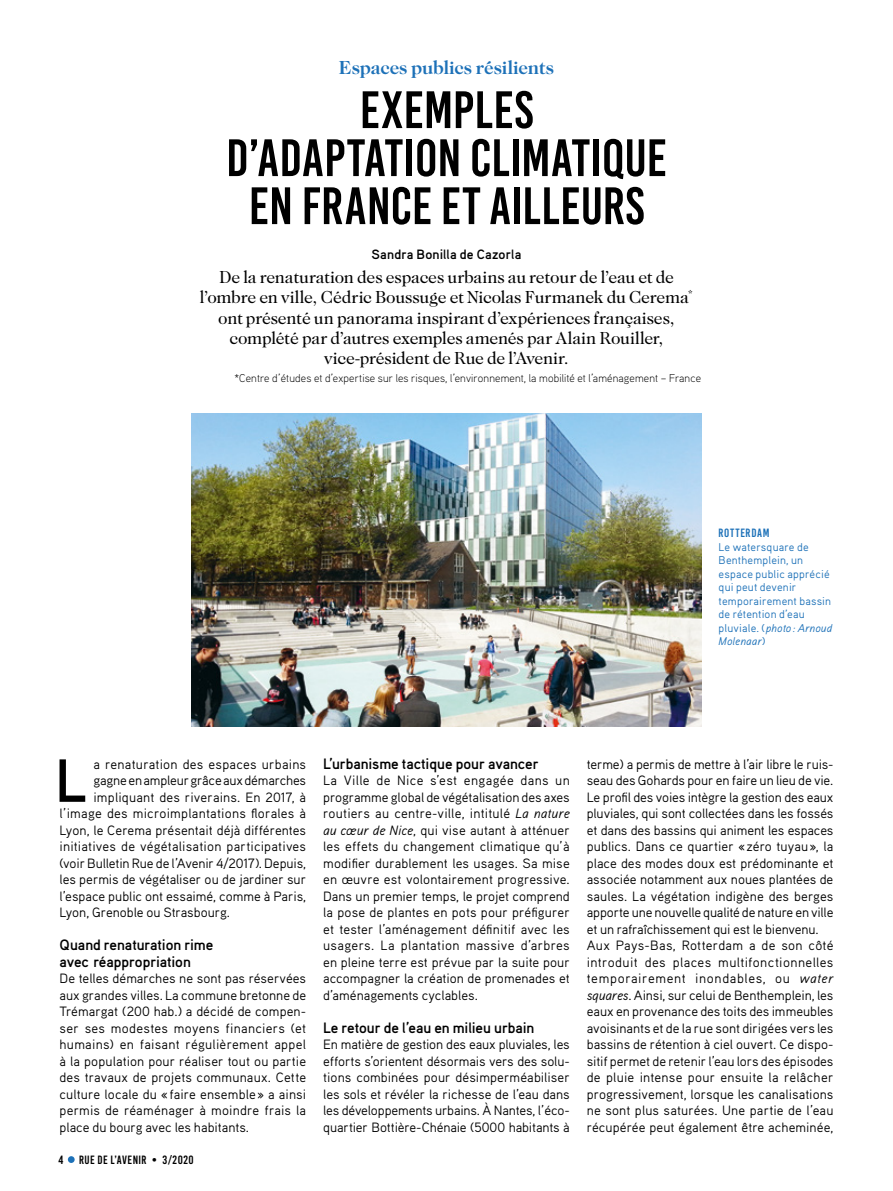
<style>
.page{position:relative;width:893px;height:1191px;background:#fff}
.page>*{position:absolute;margin:0;border:0;box-sizing:border-box;transform-origin:0 0}
._01_texte_courant_sm{font:700 60.75px "Aaux Pro";color:#000}
._02_titre_bebas_35{font:52.5px/48px "Bebas Kai";letter-spacing:.005em;color:#000;text-align:center}
._03_surtitre_caslon{font:700 19.5px "Caslon Two Twe Four ITC";letter-spacing:-.005em;color:#1d71b8}
._04_lead_caslon_12{font:18px/20.2px "Caslon Two Twe Four ITC";letter-spacing:-.01em;color:#000;text-align:center}
._05_soustitres_10{font:700 15px/16.5px "Aaux Pro";letter-spacing:-.005em;color:#000}
._01_texte_courant_sm-2{font:13.5px/16.5px "Aaux Pro";color:#000;text-align:justify}
._04_lead_caslon_12-2{font:700 13.5px "Aaux Pro";letter-spacing:.01em;color:#000}
.t1{font:12px "Bebas Kai";letter-spacing:.035em;color:#000}
._06_légende_titre_ca{font:12px "Bebas Kai";letter-spacing:.055em;color:#1d71b8}
._06_légende_bleu{font:11.25px/13.5px "Aaux Pro";letter-spacing:.015em;color:#1d71b8}
._01_texte_courant_sm-3{font:300 11.25px "Aaux Pro";letter-spacing:.015em;color:#000}
.s1{font-style:italic}
</style>
<div class="page">
<div style="left:68px;top:1156px;width:7px;height:7px;background:#1d71b8;border-radius:50%"></div>
<img style="left:191px;top:413px;width:511px;height:313px">
<p class="_03_surtitre_caslon" style="left:339px;top:56px;width:217px">Espaces publics résilients</p>
<p class="_02_titre_bebas_35" style="left:226px;top:86px;width:442px">EXEMPLES<br>D’ADAPTATION CLIMATIQUE<br>EN FRANCE ET AILLEURS</p>
<p class="_04_lead_caslon_12-2" style="left:372px;top:245px;width:151px">Sandra Bonilla de Cazorla</p>
<p class="_04_lead_caslon_12" style="left:200px;top:267px;width:495px">De la renaturation des espaces urbains au retour de l’eau et de l’ombre en ville, Cédric Boussuge et Nicolas Furmanek du Cerema<sup>* </sup>ont présenté un panorama inspirant d’expériences françaises, complété par d’autres exemples amenés par Alain Rouiller, vice-président de Rue de l’Avenir.</p>
<p class="_01_texte_courant_sm-3" style="left:234px;top:371px;width:468px">*Centre d’études et d’expertise sur les risques, l’environnement, la mobilité et l’aménagement – France</p>
<p class="_06_légende_titre_ca" style="left:719px;top:526px;width:52px">ROTTERDAM</p>
<p class="_06_légende_bleu" style="left:719px;top:539px;width:115px">Le watersquare de<br>Benthemplein, un espace public apprécié qui peut devenir temporairement bassin de rétention d’eau pluviale. (<span class="s1">photo : Arnoud<br>Molenaar</span>)</p>
<p class="_01_texte_courant_sm" style="left:55px;top:741px;width:33px">L</p>
<p class="_01_texte_courant_sm-2" style="left:93px;top:755px;width:214px">a renaturation des espaces urbains</p>
<p class="_01_texte_courant_sm-2" style="left:93px;top:772px;width:214px">gagne en ampleur grâce aux démarches</p>
<p class="_01_texte_courant_sm-2" style="left:93px;top:788px;width:214px">impliquant des riverains. En 2017, à</p>
<p class="_01_texte_courant_sm-2" style="left:60px;top:805px;width:248px">l’image des microimplantations florales à</p>
<p class="_01_texte_courant_sm-2" style="left:60px;top:821px;width:248px">Lyon, le Cerema présentait déjà différentes</p>
<p class="_01_texte_courant_sm-2" style="left:60px;top:838px;width:248px">initiatives de végétalisation participatives</p>
<p class="_01_texte_courant_sm-2" style="left:60px;top:854px;width:248px">(voir Bulletin Rue de l’Avenir 4/2017). Depuis,</p>
<p class="_01_texte_courant_sm-2" style="left:60px;top:871px;width:248px">les permis de végétaliser ou de jardiner sur</p>
<p class="_01_texte_courant_sm-2" style="left:60px;top:887px;width:248px">l’espace public ont essaimé, comme à Paris,</p>
<p class="_01_texte_courant_sm-2" style="left:60px;top:904px;width:172px">Lyon, Grenoble ou Strasbourg.</p>
<p class="_05_soustitres_10" style="left:60px;top:936px;width:155px">Quand renaturation rime avec réappropriation</p>
<p class="_01_texte_courant_sm-2" style="left:60px;top:970px;width:248px">De telles démarches ne sont pas réservées aux grandes villes. La commune bretonne de Trémargat (200 hab.) a décidé de compen&shy;ser ses modestes moyens financiers (et humains) en faisant régulièrement appel à la population pour réaliser tout ou partie des travaux de projets communaux. Cette culture locale du « faire ensemble» a ainsi permis de réaménager à moindre frais la place du bourg avec les habitants.</p>
<p class="t1" style="left:58px;top:1153px;width:6px">4</p>
<p class="t1" style="left:79px;top:1153px;width:116px">RUE DE L’AVENIR • 3/2020</p>
<p class="_05_soustitres_10" style="left:323px;top:755px;width:217px">L’urbanisme tactique pour avancer</p>
<p class="_01_texte_courant_sm-2" style="left:323px;top:772px;width:248px">La Ville de Nice s’est engagée dans un programme global de végétalisation des axes routiers au centre-ville, intitulé <span class="s1">La nature au cœur de Nice</span>, qui vise autant à atténuer les effets du changement climatique qu’à modifier durablement les usages. Sa mise en œuvre est volontairement progressive.<br>Dans un premier temps, le projet comprend la pose de plantes en pots pour préfigurer et tester l’aménagement définitif avec les usagers. La plantation massive d’arbres en pleine terre est prévue par la suite pour accompagner la création de promenades et d’aménagements cyclables.</p>
<p class="_05_soustitres_10" style="left:323px;top:1019px;width:213px">Le retour de l’eau en milieu urbain</p>
<p class="_01_texte_courant_sm-2" style="left:323px;top:1036px;width:248px">En matière de gestion des eaux pluviales, les efforts s’orientent désormais vers des solu&shy;tions combinées pour désimperméabiliser les sols et révéler la richesse de l’eau dans les développements urbains. À Nantes, l’éco&shy;quartier Bottière-Chénaie (5000 habitants à</p>
<p class="_01_texte_courant_sm-2" style="left:587px;top:755px;width:248px">terme) a permis de mettre à l’air libre le ruis&shy;seau des Gohards pour en faire un lieu de vie.<br>Le profil des voies intègre la gestion des eaux pluviales, qui sont collectées dans les fossés et dans des bassins qui animent les espaces publics. Dans ce quartier «zéro tuyau», la place des modes doux est prédominante et associée notamment aux noues plantées de saules. La végétation indigène des berges apporte une nouvelle qualité de nature en ville et un rafraîchissement qui est le bienvenu.</p>
<p class="_01_texte_courant_sm-2" style="left:587px;top:937px;width:248px">Aux Pays-Bas, Rotterdam a de son côté introduit des places multifonctionnelles temporairement inondables, ou <span class="s1">water squares</span>. Ainsi, sur celui de Benthemplein, les eaux en provenance des toits des immeubles avoisinants et de la rue sont dirigées vers les bassins de rétention à ciel ouvert. Ce dispo&shy;sitif permet de retenir l’eau lors des épisodes de pluie intense pour ensuite la relâcher progressivement, lorsque les canalisations ne sont plus saturées. Une partie de l’eau récupérée peut également être acheminée,</p>
</div>
